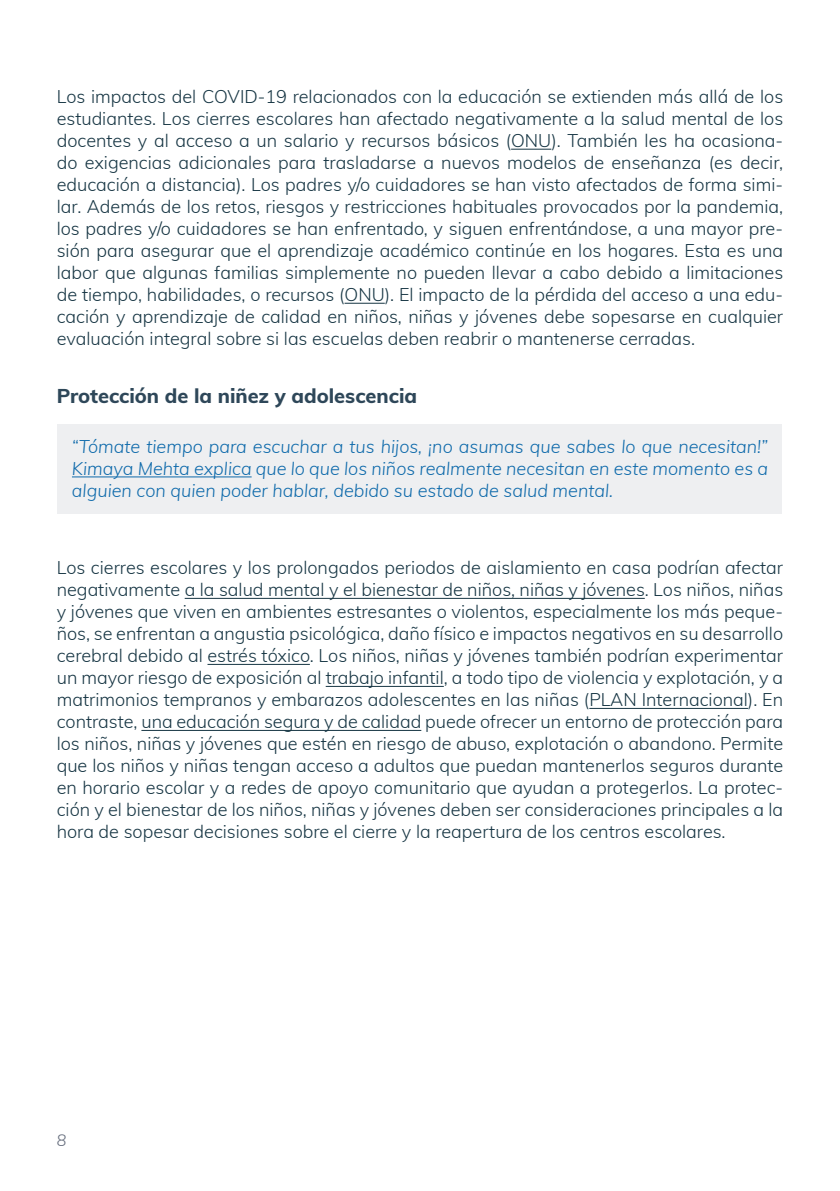
<style>
.page{position:relative;width:840px;height:1191px;background:#fff}
.page>*{position:absolute;margin:0;border:0;box-sizing:border-box;transform-origin:0 0}
.INEE_HEADER_LEVEL3{font:800 20px "Muli";color:#2e4759}
.INEE_Paragraph{font:300 18px/22px "Muli";color:#163543;text-align:justify}
.INEE_Note{font:italic 300 18px/21.6px "Muli";color:#0e6aab;text-align:justify}
.t1{font:italic 300 16px "Muli";color:#636b7b}
</style>
<div class="page">
<hr style="left:511px;top:149px;width:40px;height:1px;background:#163543">
<hr style="left:344px;top:303px;width:40px;height:1px;background:#163543">
<hr style="left:184px;top:598px;width:460px;height:1px;background:#163543">
<hr style="left:207px;top:664px;width:103px;height:1px;background:#163543">
<hr style="left:325px;top:686px;width:118px;height:1px;background:#163543">
<hr style="left:589px;top:708px;width:158px;height:1px;background:#163543">
<hr style="left:141px;top:730px;width:280px;height:1px;background:#163543">
<div style="left:58px;top:424px;width:723px;height:89px;background:#eeeff1"></div>
<hr style="left:72px;top:476px;width:179px;height:1px;background:#0e6aab">
<p class="INEE_Paragraph" style="left:57px;top:85px;width:727px">Los impactos del COVID-19 relacionados con la educación se extienden más allá de los estudiantes. Los cierres escolares han afectado negativamente a la salud mental de los docentes y al acceso a un salario y recursos básicos (ONU). También les ha ocasiona&shy;do exigencias adicionales para trasladarse a nuevos modelos de enseñanza (es decir, educación a distancia). Los padres y/o cuidadores se han visto afectados de forma simi&shy;lar. Además de los retos, riesgos y restricciones habituales provocados por la pandemia, los padres y/o cuidadores se han enfrentado, y siguen enfrentándose, a una mayor pre&shy;sión para asegurar que el aprendizaje académico continúe en los hogares. Esta es una labor que algunas familias simplemente no pueden llevar a cabo debido a limitaciones de tiempo, habilidades, o recursos (ONU). El impacto de la pérdida del acceso a una edu&shy;cación y aprendizaje de calidad en niños, niñas y jóvenes debe sopesarse en cualquier evaluación integral sobre si las escuelas deben reabrir o mantenerse cerradas.</p>
<p class="INEE_HEADER_LEVEL3" style="left:57px;top:381px;width:361px">Protección de la niñez y adolescencia</p>
<p class="INEE_Note" style="left:72px;top:435px;width:697px">“Tómate tiempo para escuchar a tus hijos, ¡no asumas que sabes lo que necesitan!” Kimaya Mehta explica que lo que los niños realmente necesitan en este momento es a alguien con quien poder hablar, debido su estado de salud mental.</p>
<p class="INEE_Paragraph" style="left:57px;top:556px;width:727px">Los cierres escolares y los prolongados periodos de aislamiento en casa podrían afectar negativamente a la salud mental y el bienestar de niños, niñas y jóvenes. Los niños, niñas y jóvenes que viven en ambientes estresantes o violentos, especialmente los más peque&shy;ños, se enfrentan a angustia psicológica, daño físico e impactos negativos en su desarrollo cerebral debido al estrés tóxico. Los niños, niñas y jóvenes también podrían experimentar un mayor riesgo de exposición al trabajo infantil, a todo tipo de violencia y explotación, y a matrimonios tempranos y embarazos adolescentes en las niñas (PLAN Internacional). En contraste, una educación segura y de calidad puede ofrecer un entorno de protección para los niños, niñas y jóvenes que estén en riesgo de abuso, explotación o abandono. Permite que los niños y niñas tengan acceso a adultos que puedan mantenerlos seguros durante en horario escolar y a redes de apoyo comunitario que ayudan a protegerlos. La protec&shy;ción y el bienestar de los niños, niñas y jóvenes deben ser consideraciones principales a la hora de sopesar decisiones sobre el cierre y la reapertura de los centros escolares.</p>
<p class="t1" style="left:57px;top:1129px;width:11px">8</p>
</div>
